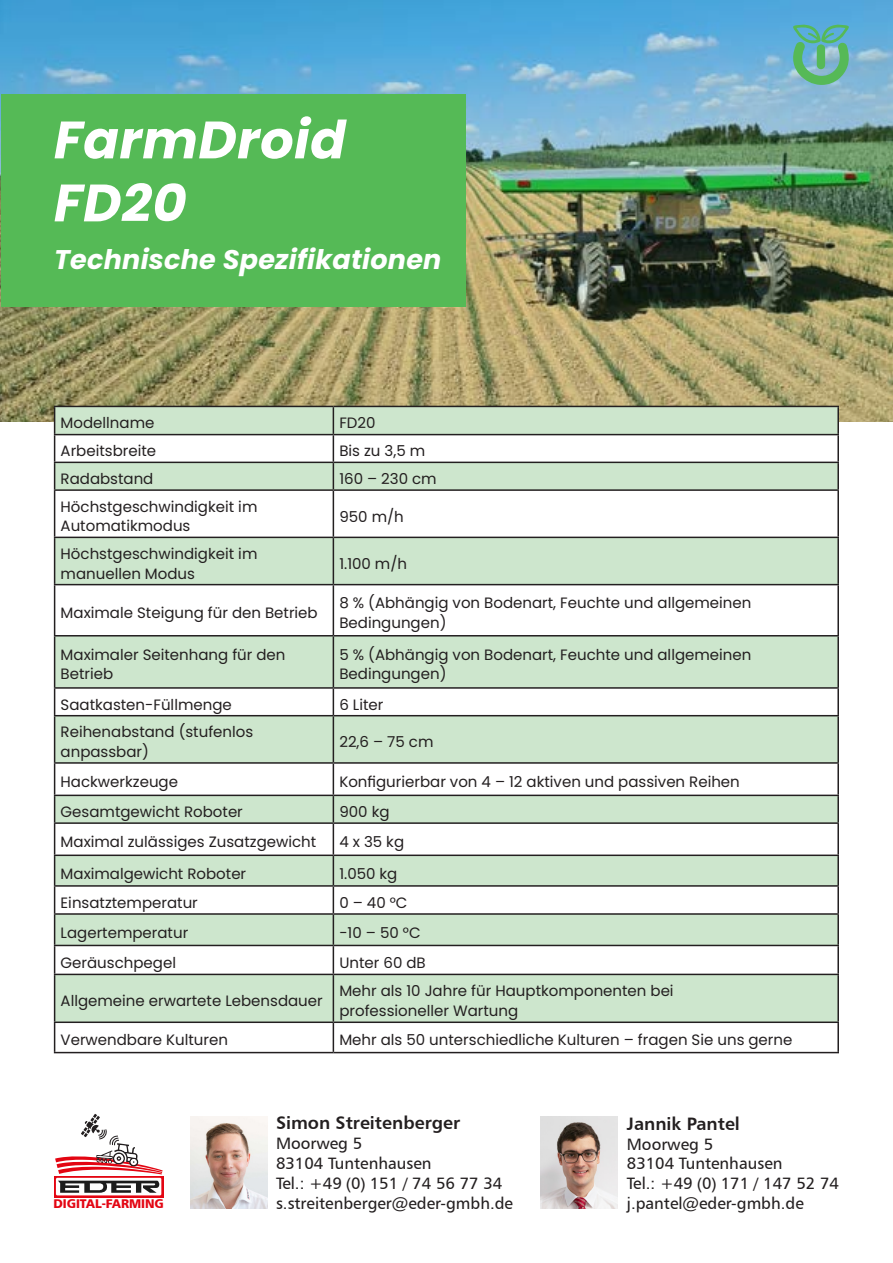
<style>
.page{position:relative;width:893px;height:1263px;background:#fff}
.page>*{position:absolute;margin:0;border:0;box-sizing:border-box;transform-origin:0 0}
.t1{font:italic 700 52.5px/63px "Poppins";letter-spacing:.01em;color:#fff}
.t2{font:italic 700 27px "Poppins";letter-spacing:.01em;color:#fff}
.t3{font:18px "Humanist 777 BT Bold B";color:#231f20}
.t4{font:16.5px/19.8px "Humanist 777 BT Roman B";color:#231f20}
.t5{font:15px/19.5px "Poppins";color:#231f20}
.t6{font:12.6px "Humanist 777 BT Black B";color:#e30512}
</style>
<div class="page">
<img style="left:0;top:0;width:893px;height:422px">
<div style="left:1px;top:94px;width:464px;height:213px;background:#55ba56"></div>
<svg style="left:791px;top:24px;width:61px;height:61px;background:#68b5a4"></svg>
<svg style="left:55px;top:407px;width:782px;height:27px;background:#cae3ca"></svg>
<svg style="left:55px;top:435px;width:782px;height:617px;fill:#cde6cd"></svg>
<hr style="left:54px;top:406px;width:279px;height:1px;background:#231f20">
<hr style="left:333px;top:406px;width:506px;height:1px;background:#231f20">
<hr style="left:837px;top:407px;width:2px;height:27px;background:#231f20">
<hr style="left:54px;top:434px;width:279px;height:1px;background:#231f20">
<hr style="left:333px;top:434px;width:506px;height:1px;background:#231f20">
<hr style="left:837px;top:435px;width:2px;height:27px;background:#231f20">
<hr style="left:54px;top:462px;width:279px;height:1px;background:#231f20">
<svg style="left:54px;top:407px;width:1px;height:82px"></svg>
<hr style="left:333px;top:462px;width:506px;height:1px;background:#231f20">
<svg style="left:333px;top:407px;width:1px;height:82px"></svg>
<hr style="left:837px;top:463px;width:2px;height:26px;background:#231f20">
<hr style="left:54px;top:489px;width:279px;height:2px;background:#231f20">
<hr style="left:54px;top:491px;width:1px;height:46px;background:#231f20">
<hr style="left:333px;top:489px;width:506px;height:2px;background:#231f20">
<hr style="left:333px;top:491px;width:1px;height:46px;background:#231f20">
<hr style="left:837px;top:491px;width:2px;height:46px;background:#231f20">
<hr style="left:54px;top:537px;width:279px;height:1px;background:#231f20">
<hr style="left:54px;top:538px;width:1px;height:46px;background:#231f20">
<hr style="left:333px;top:537px;width:506px;height:1px;background:#231f20">
<hr style="left:333px;top:538px;width:1px;height:46px;background:#231f20">
<hr style="left:837px;top:538px;width:2px;height:46px;background:#231f20">
<hr style="left:54px;top:584px;width:279px;height:1px;background:#231f20">
<hr style="left:54px;top:585px;width:1px;height:50px;background:#231f20">
<hr style="left:333px;top:584px;width:506px;height:1px;background:#231f20">
<hr style="left:333px;top:585px;width:1px;height:50px;background:#231f20">
<hr style="left:837px;top:585px;width:2px;height:50px;background:#231f20">
<hr style="left:54px;top:635px;width:279px;height:1px;background:#231f20">
<hr style="left:54px;top:636px;width:1px;height:51px;background:#231f20">
<hr style="left:333px;top:635px;width:506px;height:1px;background:#231f20">
<hr style="left:333px;top:636px;width:1px;height:51px;background:#231f20">
<hr style="left:837px;top:636px;width:2px;height:51px;background:#231f20">
<hr style="left:54px;top:687px;width:279px;height:2px;background:#231f20">
<svg style="left:54px;top:689px;width:1px;height:26px"></svg>
<hr style="left:333px;top:687px;width:506px;height:2px;background:#231f20">
<svg style="left:333px;top:689px;width:1px;height:26px"></svg>
<hr style="left:837px;top:689px;width:2px;height:26px;background:#231f20">
<hr style="left:54px;top:715px;width:279px;height:1px;background:#231f20">
<hr style="left:54px;top:716px;width:1px;height:46px;background:#231f20">
<hr style="left:333px;top:715px;width:506px;height:1px;background:#231f20">
<hr style="left:333px;top:716px;width:1px;height:46px;background:#231f20">
<hr style="left:837px;top:716px;width:2px;height:46px;background:#231f20">
<hr style="left:54px;top:762px;width:279px;height:2px;background:#231f20">
<hr style="left:54px;top:764px;width:1px;height:31px;background:#231f20">
<hr style="left:333px;top:762px;width:506px;height:2px;background:#231f20">
<hr style="left:333px;top:764px;width:1px;height:31px;background:#231f20">
<hr style="left:837px;top:764px;width:2px;height:31px;background:#231f20">
<hr style="left:54px;top:795px;width:279px;height:1px;background:#231f20">
<svg style="left:54px;top:796px;width:1px;height:26px"></svg>
<hr style="left:333px;top:795px;width:506px;height:1px;background:#231f20">
<svg style="left:333px;top:796px;width:1px;height:26px"></svg>
<hr style="left:837px;top:796px;width:2px;height:26px;background:#231f20">
<hr style="left:54px;top:822px;width:279px;height:2px;background:#231f20">
<hr style="left:54px;top:824px;width:1px;height:30px;background:#231f20">
<hr style="left:333px;top:822px;width:506px;height:2px;background:#231f20">
<hr style="left:333px;top:824px;width:1px;height:30px;background:#231f20">
<hr style="left:837px;top:824px;width:2px;height:30px;background:#231f20">
<hr style="left:54px;top:854px;width:279px;height:2px;background:#231f20">
<hr style="left:333px;top:854px;width:506px;height:2px;background:#231f20">
<hr style="left:837px;top:856px;width:2px;height:29px;background:#231f20">
<hr style="left:54px;top:885px;width:279px;height:2px;background:#231f20">
<svg style="left:54px;top:856px;width:1px;height:57px"></svg>
<hr style="left:333px;top:885px;width:506px;height:2px;background:#231f20">
<svg style="left:333px;top:856px;width:1px;height:57px"></svg>
<hr style="left:837px;top:887px;width:2px;height:26px;background:#231f20">
<hr style="left:54px;top:913px;width:279px;height:2px;background:#231f20">
<hr style="left:54px;top:915px;width:1px;height:30px;background:#231f20">
<hr style="left:333px;top:913px;width:506px;height:2px;background:#231f20">
<hr style="left:333px;top:915px;width:1px;height:30px;background:#231f20">
<hr style="left:837px;top:915px;width:2px;height:30px;background:#231f20">
<hr style="left:54px;top:945px;width:279px;height:1px;background:#231f20">
<svg style="left:54px;top:946px;width:1px;height:28px"></svg>
<hr style="left:333px;top:945px;width:506px;height:1px;background:#231f20">
<svg style="left:333px;top:946px;width:1px;height:28px"></svg>
<hr style="left:837px;top:946px;width:2px;height:28px;background:#231f20">
<hr style="left:54px;top:974px;width:279px;height:1px;background:#231f20">
<hr style="left:54px;top:975px;width:1px;height:46px;background:#231f20">
<hr style="left:333px;top:974px;width:506px;height:1px;background:#231f20">
<hr style="left:333px;top:975px;width:1px;height:46px;background:#231f20">
<hr style="left:837px;top:975px;width:2px;height:46px;background:#231f20">
<hr style="left:54px;top:1021px;width:279px;height:2px;background:#231f20">
<svg style="left:54px;top:1023px;width:1px;height:29px"></svg>
<hr style="left:333px;top:1021px;width:506px;height:2px;background:#231f20">
<svg style="left:333px;top:1023px;width:1px;height:29px"></svg>
<hr style="left:837px;top:1023px;width:2px;height:29px;background:#231f20">
<hr style="left:54px;top:1052px;width:279px;height:1px;background:#231f20">
<hr style="left:333px;top:1052px;width:506px;height:1px;background:#231f20">
<img style="left:191px;top:1117px;width:76px;height:92px">
<img style="left:541px;top:1116px;width:77px;height:93px">
<svg style="left:54px;top:1176px;width:109px;height:21px"></svg>
<div style="left:56px;top:1178px;width:105px;height:17px;background:linear-gradient(to right,#b0b0b0,#bcbcbc)"></div>
<svg style="left:58px;top:1181px;width:101px;height:12px"></svg>
<svg style="left:55px;top:1114px;width:108px;height:60px"></svg>
<p class="t1" style="left:54px;top:109px;width:293px">FarmDroid<br>FD20</p>
<p class="t2" style="left:54px;top:244px;width:389px">Technische Spezifikationen</p>
<p class="t5" style="left:61px;top:413px;width:95px">Modellname</p>
<p class="t5" style="left:339px;top:413px;width:38px">FD20</p>
<p class="t5" style="left:61px;top:441px;width:97px">Arbeitsbreite</p>
<p class="t5" style="left:339px;top:441px;width:87px">Bis zu 3,5 m</p>
<p class="t5" style="left:61px;top:469px;width:94px">Radabstand</p>
<p class="t5" style="left:339px;top:469px;width:99px">160 – 230 cm</p>
<p class="t5" style="left:61px;top:497px;width:198px">Höchstgeschwindigkeit im<br>Automatikmodus</p>
<p class="t5" style="left:339px;top:507px;width:66px">950 m/h</p>
<p class="t5" style="left:61px;top:544px;width:198px">Höchstgeschwindigkeit im manuellen Modus</p>
<p class="t5" style="left:339px;top:554px;width:69px">1.100 m/h</p>
<p class="t5" style="left:61px;top:603px;width:259px">Maximale Steigung für den Betrieb</p>
<p class="t5" style="left:339px;top:593px;width:414px">8 % (Abhängig von Bodenart, Feuchte und allgemeinen<br>Bedingungen)</p>
<p class="t5" style="left:61px;top:645px;width:226px">Maximaler Seitenhang für den<br>Betrieb</p>
<p class="t5" style="left:339px;top:645px;width:413px">5 % (Abhängig von Bodenart, Feuchte und allgemeinen<br>Bedingungen)</p>
<p class="t5" style="left:61px;top:695px;width:173px">Saatkasten-Füllmenge</p>
<p class="t5" style="left:339px;top:695px;width:46px">6 Liter</p>
<p class="t5" style="left:61px;top:722px;width:194px">Reihenabstand (stufenlos anpassbar)</p>
<p class="t5" style="left:339px;top:732px;width:96px">22,6 – 75 cm</p>
<p class="t5" style="left:61px;top:772px;width:119px">Hackwerkzeuge</p>
<p class="t5" style="left:339px;top:772px;width:402px">Konfigurierbar von 4 – 12 aktiven und passiven Reihen</p>
<p class="t5" style="left:61px;top:802px;width:184px">Gesamtgewicht Roboter</p>
<p class="t5" style="left:339px;top:802px;width:52px">900 kg</p>
<p class="t5" style="left:61px;top:832px;width:257px">Maximal zulässiges Zusatzgewicht</p>
<p class="t5" style="left:339px;top:832px;width:66px">4 x 35 kg</p>
<p class="t5" style="left:61px;top:863px;width:187px">Maximalgewicht Roboter</p>
<p class="t5" style="left:339px;top:863px;width:60px">1.050 kg</p>
<p class="t5" style="left:61px;top:893px;width:139px">Einsatztemperatur</p>
<p class="t5" style="left:339px;top:893px;width:70px">0 – 40 °C</p>
<p class="t5" style="left:61px;top:923px;width:129px">Lagertemperatur</p>
<p class="t5" style="left:339px;top:923px;width:83px">-10 – 50 °C</p>
<p class="t5" style="left:61px;top:953px;width:117px">Geräuschpegel</p>
<p class="t5" style="left:339px;top:953px;width:88px">Unter 60 dB</p>
<p class="t5" style="left:61px;top:991px;width:264px">Allgemeine erwartete Lebensdauer</p>
<p class="t5" style="left:339px;top:981px;width:336px">Mehr als 10 Jahre für Hauptkomponenten bei professioneller Wartung</p>
<p class="t5" style="left:61px;top:1030px;width:169px">Verwendbare Kulturen</p>
<p class="t5" style="left:339px;top:1030px;width:455px">Mehr als 50 unterschiedliche Kulturen – fragen Sie uns gerne</p>
<p class="t3" style="left:276px;top:1112px;width:186px">Simon Streitenberger</p>
<p class="t4" style="left:276px;top:1133px;width:239px">Moorweg 5<br>83104 Tuntenhausen<br>Tel.: +49 (0) 151 / 74 56 77 34 s.streitenberger@eder-gmbh.de</p>
<p class="t3" style="left:627px;top:1112px;width:115px">Jannik Pantel</p>
<p class="t4" style="left:627px;top:1133px;width:214px">Moorweg 5<br>83104 Tuntenhausen<br>Tel.: +49 (0) 171 / 147 52 74</p>
<p class="t6" style="left:53px;top:1196px;width:112px">DIGITAL-FARMING</p>
<p class="t4" style="left:627px;top:1193px;width:178px">j.pantel@eder-gmbh.de</p>
</div>
